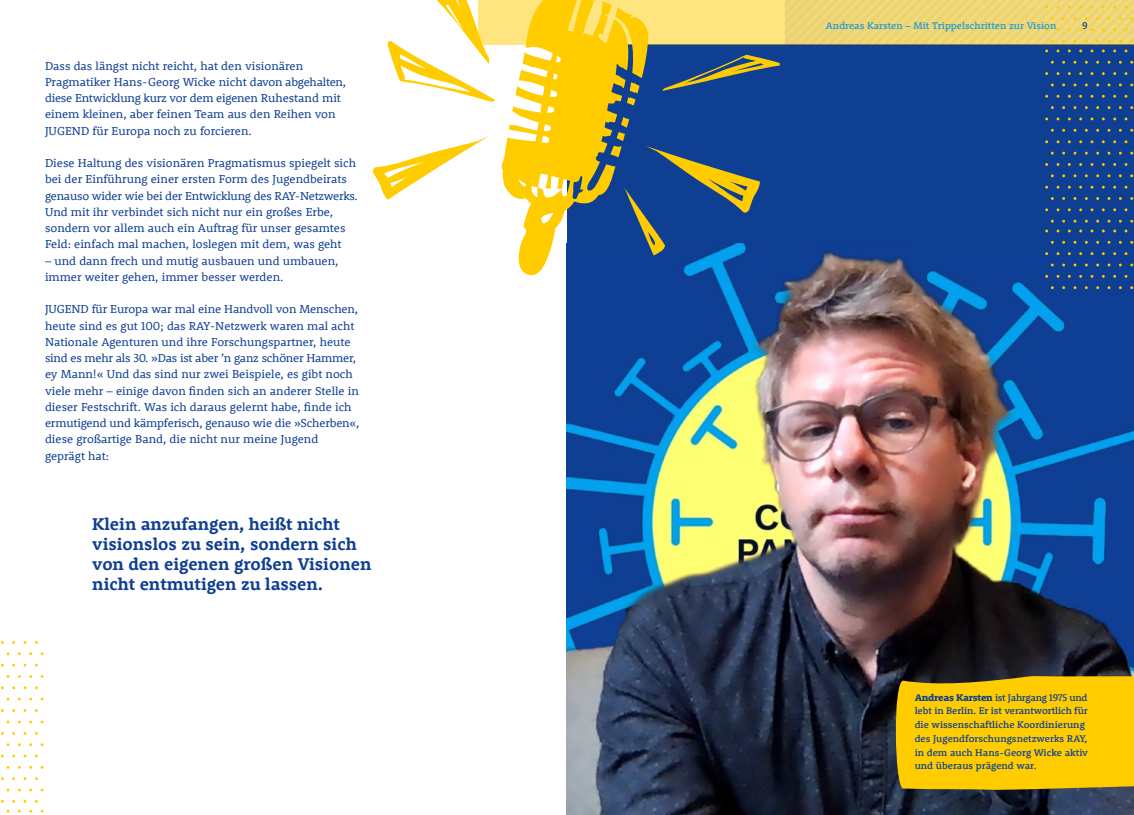
<style>
.page{position:relative;width:1134px;height:815px;background:#fff}
.page>*{position:absolute;margin:0;border:0;box-sizing:border-box;transform-origin:0 0}
.t1{font:700 17.5px/20px "Rooney";color:#0f3f93}
.t2{font:11.88px/16.2px "Rooney";color:#0f3f93}
.t3{font:500 10px/13.8px "Rooney";color:#0f3f93}
.t4{font:500 10px "Rooney";color:#1e9ad6}
.s1{font-weight:800}
</style>
<div class="page">
<div style="left:567px;top:45px;width:567px;height:770px;background:#0f3f93"></div>
<img style="left:567px;top:251px;width:567px;height:564px">
<svg style="left:388px;top:0;width:107px;height:102px"></svg>
<svg style="left:373px;top:136px;width:116px;height:64px"></svg>
<svg style="left:501px;top:45px;width:279px;height:233px"></svg>
<svg style="left:478px;top:0;width:307px;height:45px;background:#fddd5c"></svg>
<img style="left:785px;top:0;width:349px;height:45px">
<svg style="left:892px;top:676px;width:242px;height:114px;background:#f1c103"></svg>
<p class="t2" style="left:45px;top:57px;width:303px">Dass das längst nicht reicht, hat den visionären Pragmatiker Hans-Georg Wicke nicht davon abgehalten, diese Entwicklung kurz vor dem eigenen Ruhestand mit einem kleinen, aber feinen Team aus den Reihen von JUGEND für Europa noch zu forcieren.</p>
<p class="t2" style="left:45px;top:155px;width:314px">Diese Haltung des visionären Pragmatismus spiegelt sich bei der Einführung einer ersten Form des Jugendbeirats genauso wider wie bei der Entwicklung des RAY-Netzwerks.<br>Und mit ihr verbindet sich nicht nur ein großes Erbe, sondern vor allem auch ein Auftrag für unser gesamtes Feld: einfach mal machen, loslegen mit dem, was geht</p>
<p class="t2" style="left:45px;top:252px;width:295px">– und dann frech und mutig ausbauen und umbauen, immer weiter gehen, immer besser werden.</p>
<p class="t2" style="left:45px;top:301px;width:316px">JUGEND für Europa war mal eine Handvoll von Menschen, heute sind es gut 100; das RAY-Netzwerk waren mal acht Nationale Agenturen und ihre Forschungspartner, heute sind es mehr als 30. »Das ist aber ’n ganz schöner Hammer, ey Mann!« Und das sind nur zwei Beispiele, es gibt noch viele mehr – einige davon finden sich an anderer Stelle in dieser Festschrift. Was ich daraus gelernt habe, finde ich ermutigend und kämpferisch, genauso wie die »Scherben«, diese großartige Band, die nicht nur meine Jugend geprägt hat:</p>
<h1 class="t1" style="left:92px;top:514px;width:280px">Klein anzufangen, heißt nicht visionslos zu sein, sondern sich von den eigenen großen Visionen nicht entmutigen zu lassen.</h1>
<p class="t4" style="left:826px;top:19px;width:232px">Andreas Karsten – Mit Trippelschritten zur Vision</p>
<p class="t3" style="left:1082px;top:18px;width:7px">9</p>
<p class="t3" style="left:915px;top:690px;width:175px"><span class="s1">Andreas Karsten</span> ist Jahrgang 1975 und lebt in Berlin. Er ist verantwortlich für die wissenschaftliche Koordinierung des Jugendforschungsnetzwerks RAY, in dem auch Hans-Georg Wicke aktiv und überaus prägend war.</p>
</div>
